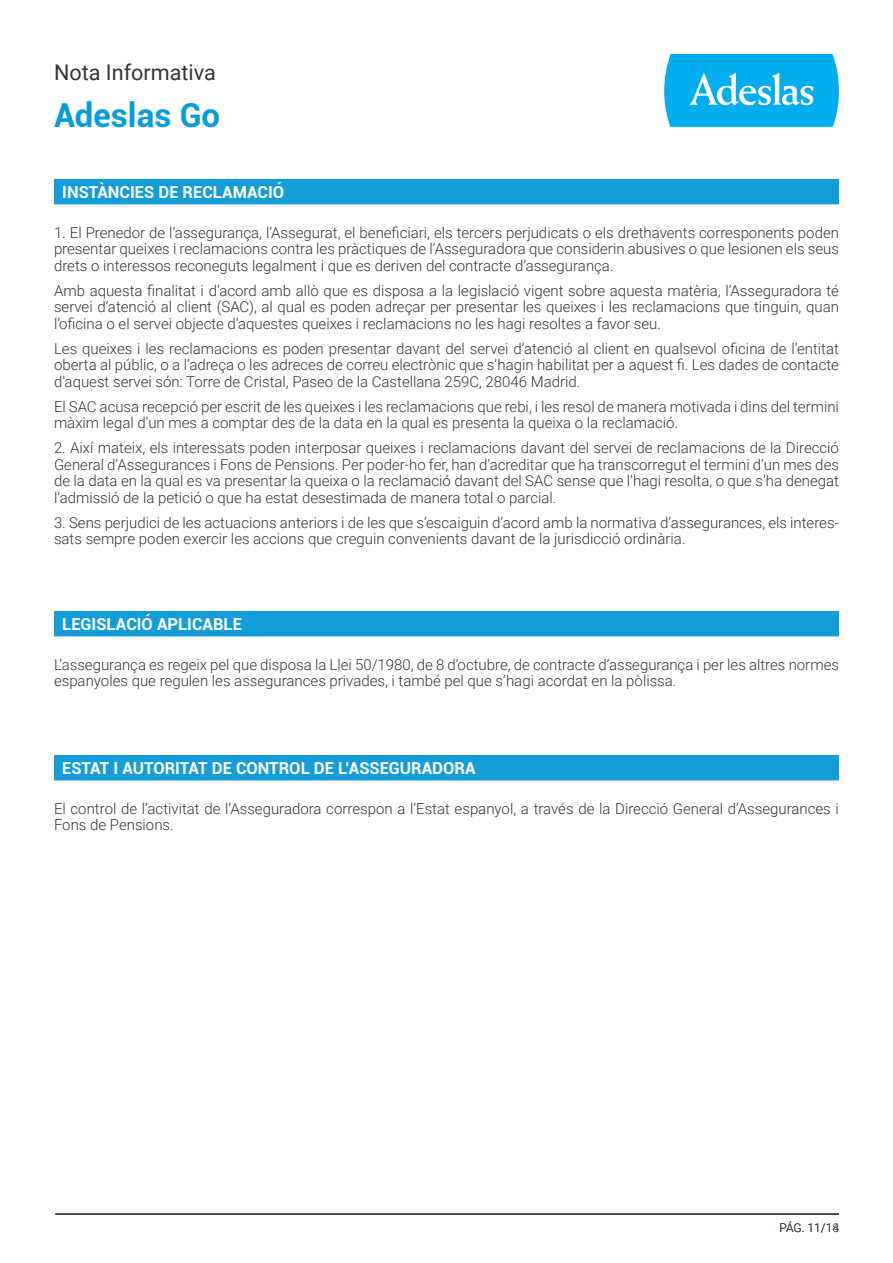
<style>
.page{position:relative;width:893px;height:1263px;background:#fff}
.page>*{position:absolute;margin:0;border:0;box-sizing:border-box;transform-origin:0 0}
.t1{font:700 33px "Roboto";color:#069ddc}
.t2{font:21.6px "Roboto";color:#323638}
.t3{font:700 16.5px "Roboto";color:#fff}
.t4{font:300 15px/16.5px "Roboto";color:#323638;text-align:justify}
.t5{font:300 12px "Roboto";letter-spacing:-.005em;color:#323638}
</style>
<div class="page">
<svg style="left:664px;top:54px;width:175px;height:73px;background:#1fb7f0"></svg>
<div style="left:54px;top:179px;width:785px;height:25px;background:#149dd9"></div>
<div style="left:54px;top:611px;width:785px;height:25px;background:#149dd9"></div>
<div style="left:54px;top:755px;width:785px;height:25px;background:#149dd9"></div>
<hr style="left:55px;top:1213px;width:784px;height:2px;background:#323638">
<h2 class="t2" style="left:54px;top:57px;width:163px">Nota Informativa</h2>
<h1 class="t1" style="left:54px;top:92px;width:168px">Adeslas Go</h1>
<p class="t3" style="left:62px;top:180px;width:224px">INSTÀNCIES DE RECLAMACIÓ</p>
<p class="t4" style="left:54px;top:224px;width:786px">1. El Prenedor de l’assegurança, l’Assegurat, el beneficiari, els tercers perjudicats o els drethavents corresponents poden presentar queixes i reclamacions contra les pràctiques de l’Asseguradora que considerin abusives o que lesionen els seus drets o interessos reconeguts legalment i que es deriven del contracte d’assegurança.</p>
<p class="t4" style="left:54px;top:282px;width:786px">Amb aquesta finalitat i d’acord amb allò que es disposa a la legislació vigent sobre aquesta matèria, l’Asseguradora té servei d’atenció al client (SAC), al qual es poden adreçar per presentar les queixes i les reclamacions que tinguin, quan l’oficina o el servei objecte d’aquestes queixes i reclamacions no les hagi resoltes a favor seu.</p>
<p class="t4" style="left:54px;top:340px;width:786px">Les queixes i les reclamacions es poden presentar davant del servei d’atenció al client en qualsevol oficina de l’entitat oberta al públic, o a l’adreça o les adreces de correu electrònic que s’hagin habilitat per a aquest fi. Les dades de contacte d’aquest servei són: Torre de Cristal, Paseo de la Castellana 259C, 28046 Madrid.</p>
<p class="t4" style="left:54px;top:398px;width:786px">El SAC acusa recepció per escrit de les queixes i les reclamacions que rebi, i les resol de manera motivada i dins del termini màxim legal d’un mes a comptar des de la data en la qual es presenta la queixa o la reclamació.</p>
<p class="t4" style="left:54px;top:439px;width:786px">2. Així mateix, els interessats poden interposar queixes i reclamacions davant del servei de reclamacions de la Direcció General d’Assegurances i Fons de Pensions. Per poder-ho fer, han d’acreditar que ha transcorregut el termini d’un mes des de la data en la qual es va presentar la queixa o la reclamació davant del SAC sense que l’hagi resolta, o que s’ha denegat l’admissió de la petició o que ha estat desestimada de manera total o parcial.</p>
<p class="t4" style="left:54px;top:514px;width:786px">3. Sens perjudici de les actuacions anteriors i de les que s’escaiguin d’acord amb la normativa d’assegurances, els interes&shy;sats sempre poden exercir les accions que creguin convenients davant de la jurisdicció ordinària.</p>
<p class="t3" style="left:62px;top:612px;width:181px">LEGISLACIÓ APLICABLE</p>
<p class="t4" style="left:54px;top:656px;width:786px">L’assegurança es regeix pel que disposa la Llei 50/1980, de 8 d’octubre, de contracte d’assegurança i per les altres normes espanyoles que regulen les assegurances privades, i també pel que s’hagi acordat en la pòlissa.</p>
<p class="t3" style="left:62px;top:756px;width:415px">ESTAT I AUTORITAT DE CONTROL DE L’ASSEGURADORA</p>
<p class="t4" style="left:54px;top:800px;width:786px">El control de l’activitat de l’Asseguradora correspon a l’Estat espanyol, a través de la Direcció General d’Assegurances i<br>Fons de Pensions.</p>
<p class="t5" style="left:780px;top:1220px;width:61px">PÁG. 11/18</p>
<p class="t5" style="left:832px;top:1220px;width:8px">4</p>
</div>
